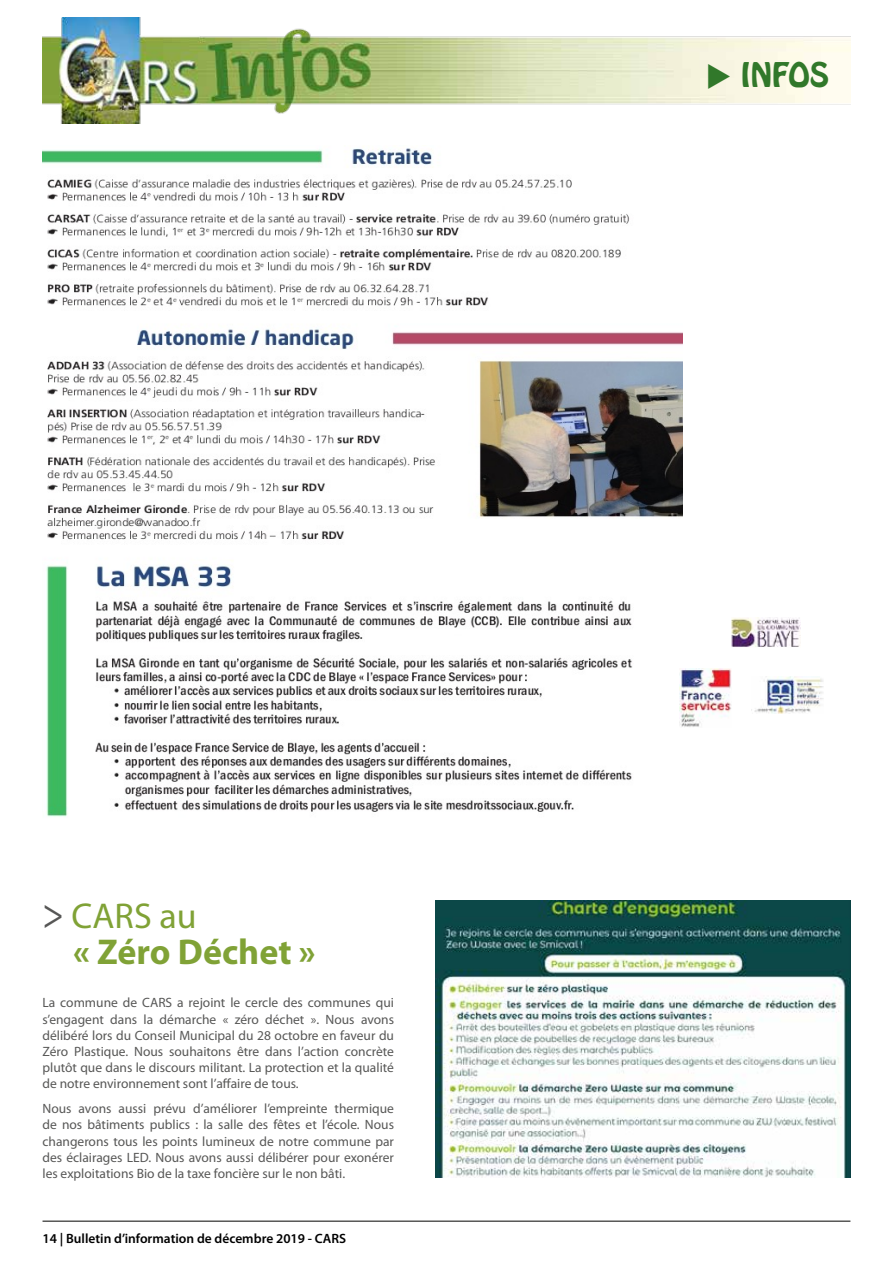
<style>
.page{position:relative;width:893px;height:1263px;background:#fff}
.page>*{position:absolute;margin:0;border:0;box-sizing:border-box;transform-origin:0 0}
.t1{font:700 36px/36px "Myriad Pro";color:#80a236}
.t2{font:30px "Hobo Std";color:#31782a}
.t3{font:13.5px/16.2px "Myriad Pro";color:#575756;text-align:justify}
.t4{font:600 13.5px "Myriad Pro";color:#000}
.s1{font-weight:400;font-size:43.2px;color:#575756}
.s2{font-weight:400}
</style>
<div class="page">
<hr style="left:43px;top:1220px;width:807px;height:2px;background:#575756">
<img style="left:43px;top:17px;width:807px;height:106px">
<img style="left:435px;top:901px;width:415px;height:277px">
<img style="left:43px;top:148px;width:639px;height:669px">
<img style="left:751px;top:676px;width:72px;height:38px">
<img style="left:679px;top:669px;width:52px;height:58px">
<img style="left:731px;top:617px;width:70px;height:30px">
<h2 class="t2" style="left:706px;top:54px;width:125px">◆ INFOS</h2>
<h1 class="t1" style="left:73px;top:897px;width:244px;text-indent:-31px"><span class="s1">&gt;</span> <span class="s2">CARS au<br></span>« Zéro Déchet »</h1>
<p class="t3" style="left:43px;top:994px;width:353px">La commune de CARS a rejoint le cercle des communes qui s’engagent dans la démarche « zéro déchet ». Nous avons délibéré lors du Conseil Municipal du 28 octobre en faveur du Zéro Plastique. Nous souhaitons être dans l’action concrète plutôt que dans le discours militant. La protection et la qualité de notre environnement sont l’affaire de tous.</p>
<p class="t3" style="left:43px;top:1100px;width:353px">Nous avons aussi prévu d’améliorer l’empreinte thermique de nos bâtiments publics : la salle des fêtes et l’école. Nous changerons tous les points lumineux de notre commune par des éclairages LED. Nous avons aussi délibérer pour exonérer les exploitations Bio de la taxe foncière sur le non bâti.</p>
<p class="t4" style="left:43px;top:1229px;width:305px">14 | Bulletin d’information de décembre 2019 - CARS</p>
</div>
